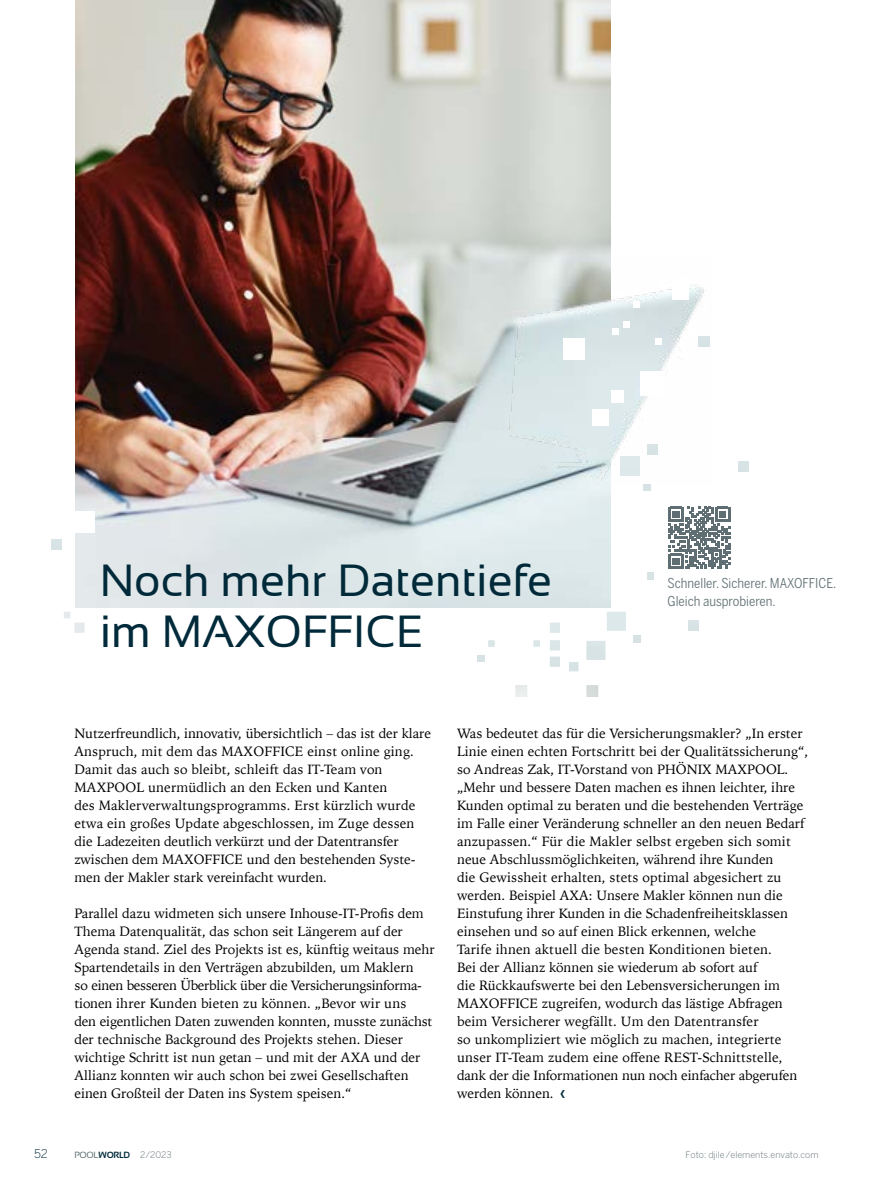
<style>
.page{position:relative;width:893px;height:1191px;background:#fff}
.page>*{position:absolute;margin:0;border:0;box-sizing:border-box;transform-origin:0 0}
.Headline_1-seitig{font:45px/51px "Sansation";color:#002a3a}
.Copy{font:13.5px/18px "Iowan Old Style";color:#000}
.Grafik_Text{font:13.5px/18px "Benton Sans Condensed";color:#5e6e72}
.t1{font:300 12px "Benton Sans";color:#002a3a}
.Copyright_Bilder{font:300 9px "Benton Sans";color:#5e6e72}
.s1{font-family:"Benton Sans";font-weight:500;font-size:15px;color:#002a3a}
.s2{font-family:"Sansation";font-weight:400}
.s3{font-family:"Sansation";font-weight:700;color:#002a3a}
</style>
<div class="page">
<img style="left:75px;top:0;width:536px;height:607px">
<img style="left:324px;top:257px;width:386px;height:229px">
<div style="left:641px;top:371px;width:24px;height:25px;background:#fff"></div>
<div style="left:563px;top:338px;width:22px;height:21px;background:#fff"></div>
<div style="left:74px;top:511px;width:21px;height:21px;background:#fff"></div>
<div style="left:612px;top:328px;width:6px;height:7px;background:#fff"></div>
<svg style="left:623px;top:321px;width:6px;height:6px"></svg>
<div style="left:634px;top:301px;width:6px;height:7px;background:#fff"></div>
<svg style="left:655px;top:339px;width:6px;height:6px"></svg>
<div style="left:592px;top:409px;width:16px;height:17px;background:#fff"></div>
<div style="left:672px;top:283px;width:17px;height:16px;background:#fff"></div>
<div style="left:611px;top:390px;width:12px;height:12px;background:#fff"></div>
<svg style="left:644px;top:484px;width:6px;height:7px"></svg>
<img style="left:621px;top:457px;width:19px;height:19px">
<svg style="left:648px;top:444px;width:10px;height:11px"></svg>
<svg style="left:51px;top:540px;width:10px;height:10px"></svg>
<svg style="left:699px;top:336px;width:10px;height:11px"></svg>
<svg style="left:739px;top:461px;width:10px;height:11px"></svg>
<svg style="left:688px;top:620px;width:10px;height:11px"></svg>
<img style="left:64px;top:611px;width:562px;height:60px">
<img style="left:515px;top:685px;width:83px;height:12px">
<svg style="left:477px;top:655px;width:7px;height:6px"></svg>
<svg style="left:634px;top:635px;width:6px;height:7px"></svg>
<svg style="left:668px;top:507px;width:62px;height:61px"></svg>
<svg style="left:647px;top:572px;width:7px;height:7px"></svg>
<p class="Headline_1-seitig" style="left:100px;top:554px;width:454px">Noch mehr Datentiefe im MAXOFFICE</p>
<p class="Grafik_Text" style="left:668px;top:574px;width:170px">Schneller. Sicherer. MAXOFFICE.<br>Gleich ausprobieren.</p>
<p class="Copy" style="left:74px;top:723px;width:358px">Nutzerfreundlich, innovativ, übersichtlich – das ist der klare Anspruch, mit dem das MAXOFFICE einst online ging.<br>Damit das auch so bleibt, schleift das IT-Team von MAXPOOL unermüdlich an den Ecken und Kanten<br>des Maklerverwaltungsprogramms. Erst kürzlich wurde etwa ein großes Update abgeschlossen, im Zuge dessen die Ladezeiten deutlich verkürzt und der Datentransfer zwischen dem MAXOFFICE und den bestehenden Syste&shy;men der Makler stark vereinfacht wurden.</p>
<p class="Copy" style="left:74px;top:903px;width:362px">Parallel dazu widmeten sich unsere Inhouse-IT-Profis dem Thema Datenqualität, das schon seit Längerem auf der Agenda stand. Ziel des Projekts ist es, künftig weitaus mehr Spartendetails in den Verträgen abzubilden, um Maklern<br>so einen besseren Überblick über die Versicherungsinforma&shy;tionen ihrer Kunden bieten zu können. „Bevor wir uns<br>den eigentlichen Daten zuwenden konnten, musste zunächst der technische Background des Projekts stehen. Dieser wichtige Schritt ist nun getan – und mit der AXA und der Allianz konnten wir auch schon bei zwei Gesellschaften einen Großteil der Daten ins System speisen.“</p>
<p class="Copy" style="left:457px;top:723px;width:353px">Was bedeutet das für die Versicherungsmakler? „In erster Linie einen echten Fortschritt bei der Qualitätssicherung“, so Andreas Zak, IT-Vorstand von PHÖNIX MAXPOOL. „Mehr und bessere Daten machen es ihnen leichter, ihre Kunden optimal zu beraten und die bestehenden Verträge im Falle einer Veränderung schneller an den neuen Bedarf anzupassen.“ Für die Makler selbst ergeben sich somit neue Abschlussmöglichkeiten, während ihre Kunden<br>die Gewissheit erhalten, stets optimal abgesichert zu werden. Beispiel AXA: Unsere Makler können nun die Einstufung ihrer Kunden in die Schadenfreiheitsklassen einsehen und so auf einen Blick erkennen, welche<br>Tarife ihnen aktuell die besten Konditionen bieten.<br>Bei der Allianz können sie wiederum ab sofort auf<br>die Rückkaufswerte bei den Lebensversicherungen im MAXOFFICE zugreifen, wodurch das lästige Abfragen beim Versicherer wegfällt. Um den Datentransfer<br>so unkompliziert wie möglich zu machen, integrierte unser IT-Team zudem eine offene REST-Schnittstelle, dank der die Informationen nun noch einfacher abgerufen werden können. <span class="s1">‹</span></p>
<p class="t1" style="left:34px;top:1146px;width:15px">52</p>
<p class="Copyright_Bilder" style="left:74px;top:1149px;width:99px"><span class="s2">POOL</span><span class="s3">WORLD</span> 2/2023</p>
<p class="Copyright_Bilder" style="left:685px;top:1149px;width:135px">Foto: djile/elements.envato.com</p>
</div>
